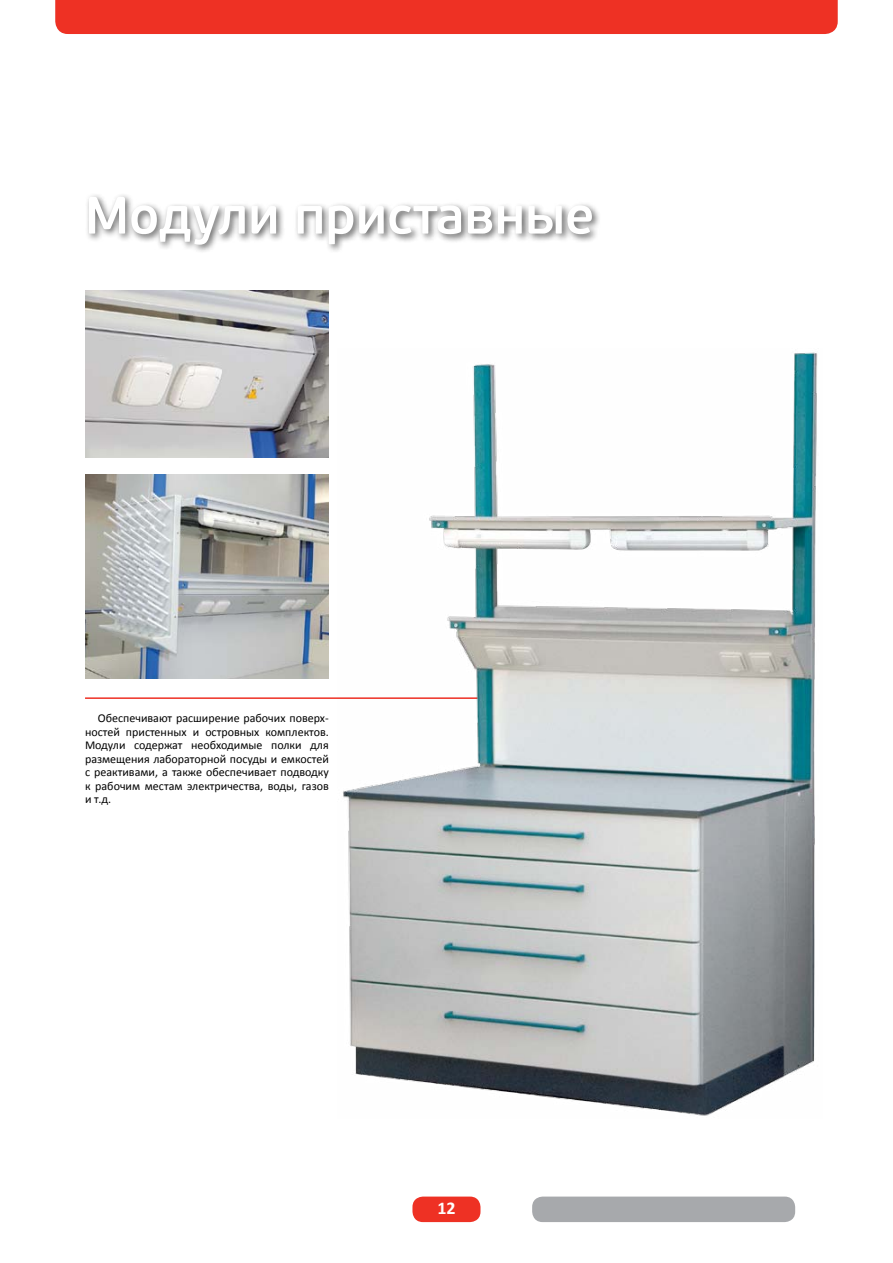
<style>
.page{position:relative;width:893px;height:1263px;background:#fff}
.page>*{position:absolute;margin:0;border:0;box-sizing:border-box;transform-origin:0 0}
.t1{font:600 52.5px "PF Beau Sans Pro";color:#fff}
.t2{font:700 18px "Calibri";color:#fff}
.t3{font:12px/13.5px "Calibri";color:#000;text-align:justify}
</style>
<div class="page">
<hr style="left:85px;top:697px;width:723px;height:2px;background:#ee3124">
<img style="left:337px;top:352px;width:480px;height:764px">
<div style="left:85px;top:193px;width:516px;height:60px;background:#000;opacity:.6"></div>
<img style="left:85px;top:475px;width:244px;height:203px">
<img style="left:85px;top:291px;width:244px;height:167px">
<div style="left:55px;top:0;width:783px;height:34px;background:#ee3124"></div>
<div style="left:412px;top:1196px;width:68px;height:26px;background:#ee3124;border-radius:10px"></div>
<div style="left:532px;top:1196px;width:263px;height:26px;background:#a7a9ac;border-radius:10px"></div>
<h1 class="t1" style="left:85px;top:184px;width:511px">Модули приставные</h1>
<p class="t3" style="left:85px;top:712px;width:245px;text-indent:13px">Обеспечивают расширение рабочих поверх&shy;ностей пристенных и островных комплектов.<br>М одули содержат необходимые полки для размещения лабораторной посуды и емкостей с реактивами, а также обеспечивает подводку к рабочим местам электричества, воды, газов и т.д.</p>
<h2 class="t2" style="left:437px;top:1197px;width:20px">12</h2>
</div>
